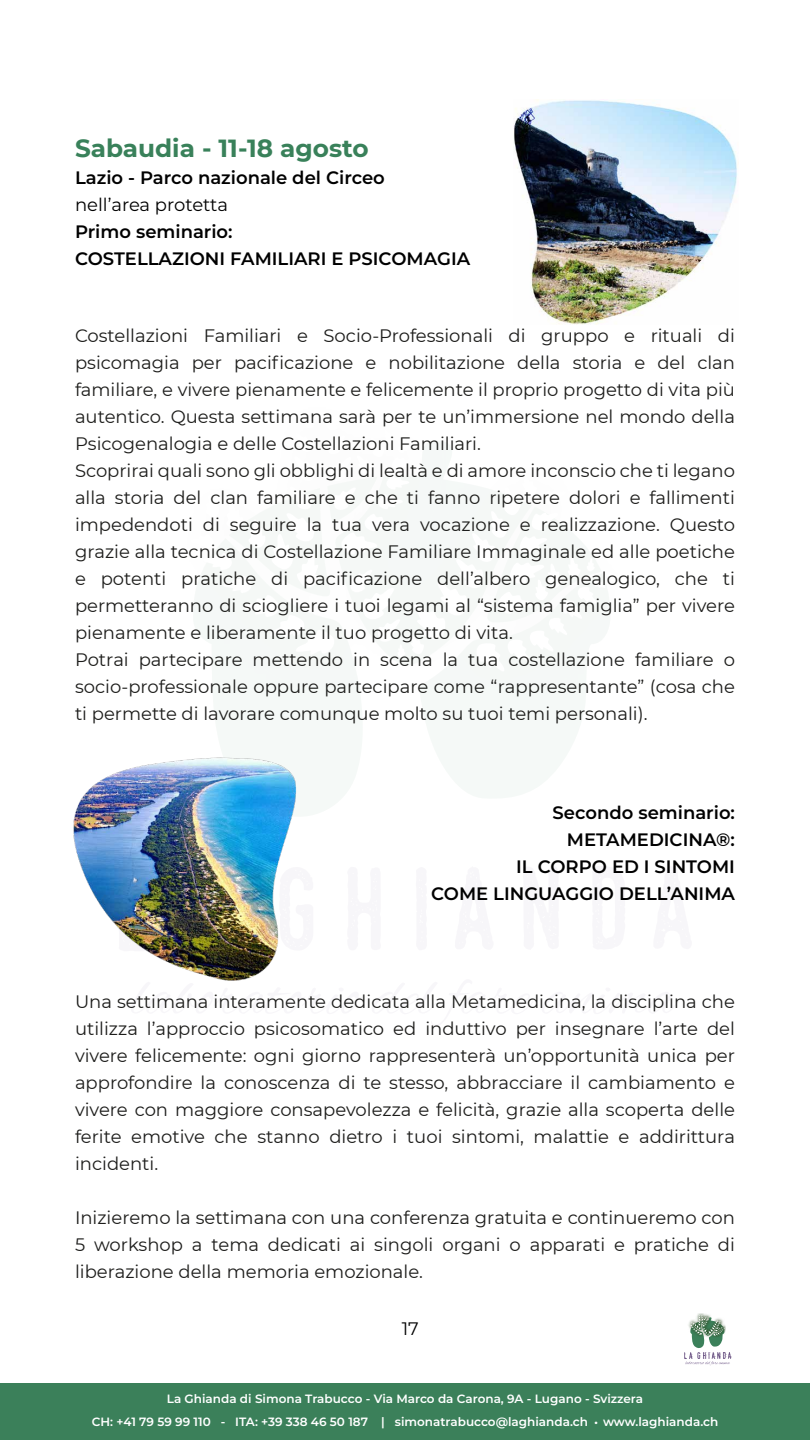
<style>
.page{position:relative;width:810px;height:1440px;background:#fff}
.page>*{position:absolute;margin:0;border:0;box-sizing:border-box;transform-origin:0 0}
.t1{font:700 24.75px "Montserrat";color:#39815a}
.t2{font:18px/27px "Montserrat";color:#1d1d1b;text-align:justify}
.t3{font:600 18px/27px "Montserrat";color:#000}
.t4{font:18px "Montserrat";color:#000}
.t5{font:600 12px/22.5px "Montserrat";color:#fff;text-align:center}
.s1{font-family:"Myriad Pro";font-weight:400}
</style>
<div class="page">
<div style="left:0;top:1384px;width:810px;height:56px;background:#3b805a"></div>
<img style="left:697px;top:1313px;width:35px;height:45px">
<svg style="left:684px;top:1317px;width:47px;height:48px"></svg>
<img style="left:514px;top:100px;width:224px;height:225px">
<img style="left:73px;top:757px;width:223px;height:224px">
<h1 class="t1" style="left:75px;top:130px;width:295px">Sabaudia - 11-18 agosto</h1>
<p class="t3" style="left:75px;top:163px;width:311px">Lazio - Parco nazionale del Circeo</p>
<p class="t4" style="left:75px;top:192px;width:155px">nell’area protetta</p>
<p class="t3" style="left:75px;top:217px;width:397px">Primo seminario:<br>COSTELLAZIONI FAMILIARI E PSICOMAGIA</p>
<p class="t2" style="left:75px;top:321px;width:662px;text-align:left">Costellazioni Familiari e Socio-Professionali di gruppo e rituali di psicomagia per pacificazione e nobilitazione della storia e del clan familiare, e vivere pienamente e felicemente il proprio progetto di vita più autentico. Questa settimana sarà per te un’immersione nel mondo della Psicogenalogia e delle Costellazioni Familiari.<br>Scoprirai quali sono gli obblighi di lealtà e di amore inconscio che ti legano alla storia del clan familiare e che ti fanno ripetere dolori e fallimenti impedendoti di seguire la tua vera vocazione e realizzazione. Questo grazie alla tecnica di Costellazione Familiare Immaginale ed alle poetiche e potenti pratiche di pacificazione dell’albero genealogico, che ti permetteranno di sciogliere i tuoi legami al “sistema famiglia” per vivere pienamente e liberamente il tuo progetto di vita.<br>Potrai partecipare mettendo in scena la tua costellazione familiare o socio-professionale oppure partecipare come “rappresentante” (cosa che ti permette di lavorare comunque molto su tuoi temi personali).</p>
<p class="t3" style="left:431px;top:798px;width:305px;text-align:right">Secondo seminario:<br>METAMEDICINA®:<br>IL CORPO ED I SINTOMI<br>COME LINGUAGGIO DELL’ANIMA</p>
<p class="t2" style="left:75px;top:987px;width:662px">Una settimana interamente dedicata alla Metamedicina, la disciplina che utilizza l’approccio psicosomatico ed induttivo per insegnare l’arte del vivere felicemente: ogni giorno rappresenterà un’opportunità unica per approfondire la conoscenza di te stesso, abbracciare il cambiamento e vivere con maggiore consapevolezza e felicità, grazie alla scoperta delle ferite emotive che stanno dietro i tuoi sintomi, malattie e addirittura incidenti.</p>
<p class="t2" style="left:75px;top:1203px;width:662px">Inizieremo la settimana con una conferenza gratuita e continueremo con 5 workshop a tema dedicati ai singoli organi o apparati e pratiche di liberazione della memoria emozionale.</p>
<p class="t4" style="left:402px;top:1317px;width:19px">17</p>
<p class="t5" style="left:92px;top:1387px;width:628px">La Ghianda di Simona Trabucco - Via Marco da Carona, 9A - Lugano - Svizzera<br>CH: +41 79 59 99 110 - ITA: +39 338 46 50 187 | simonatrabucco@laghianda.ch <span class="s1">•</span> www.laghianda.ch</p>
</div>
